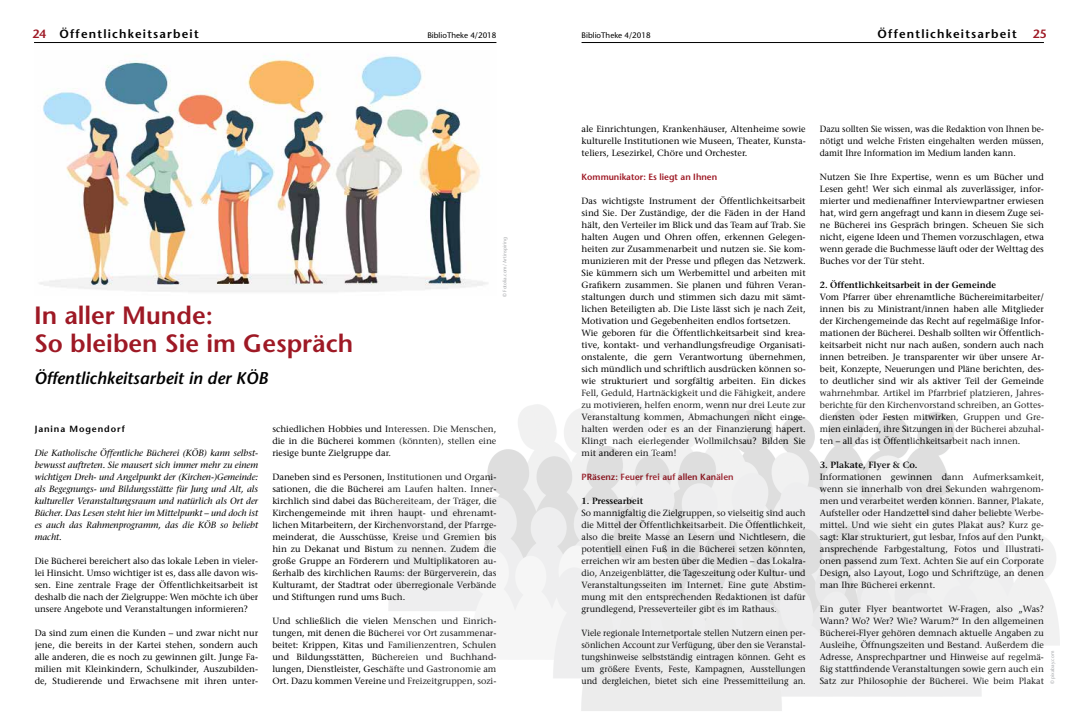
<style>
.page{position:relative;width:1078px;height:723px;background:#fff}
.page>*{position:absolute;margin:0;border:0;box-sizing:border-box;transform-origin:0 0}
.t1{font:600 25px/28px "Stone Sans";color:#9e1925}
.t2{font:italic 600 17px "Stone Sans";color:#000}
.t3{font:600 12px "Stone Sans";letter-spacing:.1em;color:#000}
.t4{font:600 12px "Stone Sans";color:#9e1925}
.t5{font:9px/12px "Stone Serif";color:#000;text-align:justify}
.t6{font:9px/12px "Stone Serif";color:#000;text-align:justify;scale:.94 1}
.t7{font:italic 9px/12px "Stone Serif";color:#000;text-align:justify}
.t8{font:600 9px "Stone Serif";color:#000}
.t9{font:600 9px "Stone Sans";color:#9e1925}
.t10{font:600 9px "Stone Sans";letter-spacing:.1em;color:#000}
.t11{font:8px "Stone Sans";color:#000}
.t12{font:5px "Stone Sans";color:#a7a9ac}
</style>
<div class="page">
<img style="left:39px;top:55px;width:449px;height:237px">
<hr style="left:34px;top:42px;width:462px;height:1px;background:#000">
<hr style="left:581px;top:42px;width:462px;height:1px;background:#000">
<img style="left:387px;top:399px;width:672px;height:312px">
<h3 class="t4" style="left:32px;top:26px;width:15px">24</h3>
<p class="t11" style="left:427px;top:30px;width:71px">BiblioTheke 4/2018</p>
<p class="t11" style="left:581px;top:30px;width:71px">BiblioTheke 4/2018</p>
<h3 class="t3" style="left:877px;top:26px;width:141px">Öffentlichkeitsarbeit</h3>
<h3 class="t4" style="left:1032px;top:26px;width:15px">25</h3>
<h3 class="t3" style="left:60px;top:26px;width:141px">Öffentlichkeitsarbeit</h3>
<h1 class="t1" style="left:34px;top:301px;width:320px">In aller Munde:<br>So bleiben Sie im Gespräch</h1>
<h2 class="t2" style="left:34px;top:368px;width:235px">Öffentlichkeitsarbeit in der KÖB</h2>
<p class="t12" style="left:501px;top:297px;width:61px;rotate:-90deg">© Fotolia.com/ Artinspiring</p>
<p class="t10" style="left:35px;top:423px;width:92px">Janina Mogendorf</p>
<p class="t7" style="left:35px;top:447px;width:225px">Die Katholische Öffentliche Bücherei (KÖB) kann selbst&shy;bewusst auftreten. Sie mausert sich immer mehr zu einem wichtigen Dreh- und Angelpunkt der (Kirchen-)Gemeinde: als Begegnungs- und Bildungsstätte für Jung und Alt, als kultureller Veranstaltungsraum und natürlich als Ort der Bücher. Das Lesen steht hier im Mittelpunkt – und doch ist es auch das Rahmenprogramm, das die KÖB so beliebt macht.</p>
<p class="t5" style="left:35px;top:555px;width:225px">Die Bücherei bereichert also das lokale Leben in vieler&shy;lei Hinsicht. Umso wichtiger ist es, dass alle davon wis&shy;sen. Eine zentrale Frage der Öffentlichkeitsarbeit ist deshalb die nach der Zielgruppe: Wen möchte ich über unsere Angebote und Veranstaltungen informieren?</p>
<p class="t5" style="left:35px;top:627px;width:225px">Da sind zum einen die Kunden – und zwar nicht nur jene, die bereits in der Kartei stehen, sondern auch alle anderen, die es noch zu gewinnen gilt. Junge Fa&shy;milien mit Kleinkindern, Schulkinder, Auszubilden&shy;de, Studierende und Erwachsene mit ihren unter-</p>
<p class="t5" style="left:272px;top:423px;width:225px">schiedlichen Hobbies und Interessen. Die Menschen, die in die Bücherei kommen (könnten), stellen eine riesige bunte Zielgruppe dar.</p>
<p class="t5" style="left:272px;top:471px;width:225px">Daneben sind es Personen, Institutionen und Organi&shy;sationen, die die Bücherei am Laufen halten. Inner&shy;kirchlich sind dabei das Büchereiteam, der Träger, die Kirchengemeinde mit ihren haupt- und ehrenamt&shy;lichen Mitarbeitern, der Kirchenvorstand, der Pfarrge&shy;meinderat, die Ausschüsse, Kreise und Gremien bis hin zu Dekanat und Bistum zu nennen. Zudem die große Gruppe an Förderern und Multiplikatoren au&shy;ßerhalb des kirchlichen Raums: der Bürgerverein, das Kulturamt, der Stadtrat oder überregionale Verbände und Stiftungen rund ums Buch.</p>
<p class="t5" style="left:272px;top:615px;width:225px">Und schließlich die vielen Menschen und Einrich&shy;tungen, mit denen die Bücherei vor Ort zusammenar&shy;beitet: Krippen, Kitas und Familienzentren, Schulen und Bildungsstätten, Büchereien und Buchhand&shy;lungen, Dienstleister, Geschäfte und Gastronomie am Ort. Dazu kommen Vereine und Freizeitgruppen, sozi-</p>
<p class="t5" style="left:581px;top:123px;width:225px">ale Einrichtungen, Krankenhäuser, Altenheime sowie kulturelle Institutionen wie Museen, Theater, Kunsta&shy;teliers, Lesezirkel, Chöre und Orchester.</p>
<p class="t9" style="left:581px;top:171px;width:137px">Kommunikator: Es liegt an Ihnen</p>
<p class="t5" style="left:581px;top:195px;width:225px;text-align:left">Das wichtigste Instrument der Öffentlichkeitsarbeit sind Sie. Der Zuständige, der die Fäden in der Hand hält, den Verteiler im Blick und das Team auf Trab. Sie halten Augen und Ohren offen, erkennen Gelegen&shy;heiten zur Zusammenarbeit und nutzen sie. Sie kom&shy;munizieren mit der Presse und pflegen das Netzwerk.<br>Sie kümmern sich um Werbemittel und arbeiten mit Grafikern zusammen. Sie planen und führen Veran&shy;staltungen durch und stimmen sich dazu mit sämt&shy;lichen Beteiligten ab. Die Liste lässt sich je nach Zeit, Motivation und Gegebenheiten endlos fortsetzen.<br>Wie geboren für die Öffentlichkeitsarbeit sind krea&shy;tive, kontakt- und verhandlungsfreudige Organisati&shy;onstalente, die gern Verantwortung übernehmen, sich mündlich und schriftlich ausdrücken können so&shy;wie strukturiert und sorgfältig arbeiten. Ein dickes Fell, Geduld, Hartnäckigkeit und die Fähigkeit, andere zu motivieren, helfen enorm, wenn nur drei Leute zur Veranstaltung kommen, Abmachungen nicht einge&shy;halten werden oder es an der Finanzierung hapert.<br>Klingt nach eierlegender Wollmilchsau? Bilden Sie mit anderen ein Team!</p>
<p class="t9" style="left:581px;top:471px;width:153px">PRäsenz: Feuer frei auf allen Kanälen</p>
<p class="t8" style="left:581px;top:495px;width:63px">1. Pressearbeit</p>
<p class="t5" style="left:581px;top:507px;width:225px">So mannigfaltig die Zielgruppen, so vielseitig sind auch die Mittel der Öffentlichkeitsarbeit. Die Öffentlichkeit, also die breite Masse an Lesern und Nichtlesern, die potentiell einen Fuß in die Bücherei setzen könnten, erreichen wir am besten über die Medien – das Lokalra&shy;dio, Anzeigenblätter, die Tageszeitung oder Kultur- und Veranstaltungsseiten im Internet. Eine gute Abstim&shy;mung mit den entsprechenden Redaktionen ist dafür grundlegend, Presseverteiler gibt es im Rathaus.</p>
<p class="t6" style="left:581px;top:627px;width:240px">Viele regionale Internetportale stellen Nutzern einen per&shy;sönlichen Account zur Verfügung, über den sie Veranstal&shy;tungshinweise selbstständig eintragen können. Geht es um größere Events, Feste, Kampagnen, Ausstellungen und dergleichen, bietet sich eine Pressemitteilung an.</p>
<p class="t6" style="left:819px;top:123px;width:240px">Dazu sollten Sie wissen, was die Redaktion von Ihnen be&shy;nötigt und welche Fristen eingehalten werden müssen, damit Ihre Information im Medium landen kann.</p>
<p class="t5" style="left:819px;top:171px;width:225px">Nutzen Sie Ihre Expertise, wenn es um Bücher und Lesen geht! Wer sich einmal als zuverlässiger, infor&shy;mierter und medienaffiner Interviewpartner erwiesen hat, wird gern angefragt und kann in diesem Zuge sei&shy;ne Bücherei ins Gespräch bringen. Scheuen Sie sich nicht, eigene Ideen und Themen vorzuschlagen, etwa wenn gerade die Buchmesse läuft oder der Welttag des Buches vor der Tür steht.</p>
<p class="t8" style="left:819px;top:279px;width:178px">2. Öffentlichkeitsarbeit in der Gemeinde</p>
<p class="t5" style="left:819px;top:291px;width:225px">Vom Pfarrer über ehrenamtliche Büchereimitarbeiter/ innen bis zu Ministrant/innen haben alle Mitglieder der Kirchengemeinde das Recht auf regelmäßige Infor&shy;mationen der Bücherei. Deshalb sollten wir Öffentlich&shy;keitsarbeit nicht nur nach außen, sondern auch nach innen betreiben. Je transparenter wir über unsere Ar&shy;beit, Konzepte, Neuerungen und Pläne berichten, des&shy;to deutlicher sind wir als aktiver Teil der Gemeinde wahrnehmbar. Artikel im Pfarrbrief platzieren, Jahres&shy;berichte für den Kirchenvorstand schreiben, an Gottes&shy;diensten oder Festen mitwirken, Gruppen und Gre&shy;mien einladen, ihre Sitzungen in der Bücherei abzuhal&shy;ten – all das ist Öffentlichkeitsarbeit nach innen.</p>
<p class="t8" style="left:819px;top:459px;width:99px">3. Plakate, Flyer &amp; Co.</p>
<p class="t5" style="left:819px;top:471px;width:225px">Informationen gewinnen dann Aufmerksamkeit, wenn sie innerhalb von drei Sekunden wahrgenom&shy;men und verarbeitet werden können. Banner, Plakate, Aufsteller oder Handzettel sind daher beliebte Werbe&shy;mittel. Und wie sieht ein gutes Plakat aus? Kurz ge&shy;sagt: Klar strukturiert, gut lesbar, Infos auf den Punkt, ansprechende Farbgestaltung, Fotos und Illustrati&shy;onen passend zum Text. Achten Sie auf ein Corporate Design, also Layout, Logo und Schriftzüge, an denen man Ihre Bücherei erkennt.</p>
<p class="t5" style="left:819px;top:603px;width:225px">Ein guter Flyer beantwortet W-Fragen, also „Was?<br>Wann? Wo? Wer? Wie? Warum?“ In den allgemeinen Bücherei-Flyer gehören demnach aktuelle Angaben zu Ausleihe, Öffnungszeiten und Bestand. Außerdem die Adresse, Ansprechpartner und Hinweise auf regelmä&shy;ßig stattfindende Veranstaltungen sowie gern auch ein Satz zur Philosophie der Bücherei. Wie beim Plakat</p>
<p class="t12" style="left:1048px;top:684px;width:34px;rotate:-90deg">© pixabay.com</p>
</div>
